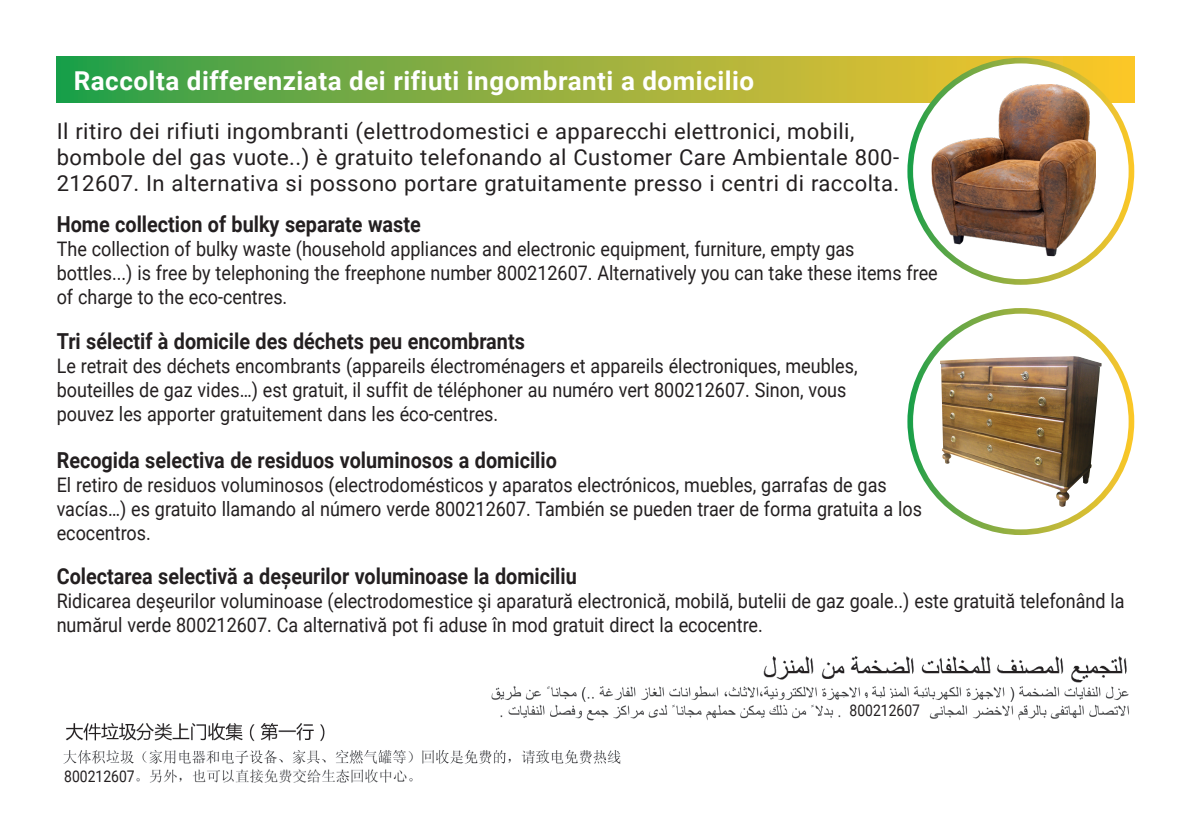
<style>
.page{position:relative;width:1191px;height:840px;background:#fff}
.page>*{position:absolute;margin:0;border:0;box-sizing:border-box;transform-origin:0 0}
.t1{font:700 26px "Roboto";letter-spacing:.02em;color:#fff}
.Normale{font:22px/26.4px "Roboto";letter-spacing:.02em;color:#231f20}
.Normale-2{font:700 22px "Roboto";color:#231f20;scale:.9 1}
.Normale-3{font:20px/24px "Roboto";color:#231f20;scale:.9 1}
.Normale-4{font:16px "Roboto";color:#231f20;scale:.87 1}
</style>
<div class="page">
<img style="left:63px;top:750px;width:558px;height:14px">
<img style="left:136px;top:769px;width:277px;height:14px">
<img style="left:66px;top:723px;width:259px;height:19px">
<img style="left:491px;top:686px;width:638px;height:35px">
<div style="left:843px;top:697px;width:84px;height:19px;background:#fff"></div>
<img style="left:763px;top:656px;width:364px;height:27px">
<svg style="left:57px;top:57px;width:1077px;height:46px;background:#90af3e"></svg>
<div style="left:910px;top:61px;width:221px;height:221px;background:#fff;border-radius:50%"></div>
<img style="left:931px;top:84px;width:165px;height:172px">
<div style="left:907px;top:58px;width:227px;height:226px;border:6px solid #fff;border-radius:50%"></div>
<img style="left:940px;top:356px;width:161px;height:150px">
<div style="left:907px;top:308px;width:227px;height:226px;border:6px solid #fff;border-radius:50%"></div>
<p class="t1" style="left:74px;top:62px;width:682px">Raccolta differenziata dei rifiuti ingombranti a domicilio</p>
<p class="Normale" style="left:57px;top:117px;width:844px">Il ritiro dei rifiuti ingombranti (elettrodomestici e apparecchi elettronici, mobili, bombole del gas vuote..) è gratuito telefonando al Customer Care Ambientale 800-<br>212607. In alternativa si possono portare gratuitamente presso i centri di raccolta.</p>
<p class="Normale-2" style="left:57px;top:208px;width:406px">Home collection of bulky separate waste</p>
<p class="Normale-3" style="left:57px;top:235px;width:980px">The collection of bulky waste (household appliances and electronic equipment, furniture, empty gas<br>bottles...) is free by telephoning the freephone number 800212607. Alternatively you can take these items free of charge to the eco-centres.</p>
<p class="Normale-2" style="left:57px;top:325px;width:521px">Tri sélectif à domicile des déchets peu encombrants</p>
<p class="Normale-3" style="left:57px;top:352px;width:891px">Le retrait des déchets encombrants (appareils électroménagers et appareils électroniques, meubles, bouteilles de gaz vides…) est gratuit, il suffit de téléphoner au numéro vert 800212607. Sinon, vous pouvez les apporter gratuitement dans les éco-centres.</p>
<p class="Normale-2" style="left:57px;top:445px;width:557px">Recogida selectiva de residuos voluminosos a domicilio</p>
<p class="Normale-3" style="left:57px;top:472px;width:963px">El retiro de residuos voluminosos (electrodomésticos y aparatos electrónicos, muebles, garrafas de gas vacías…) es gratuito llamando al número verde 800212607. También se pueden traer de forma gratuita a los ecocentros.</p>
<p class="Normale-2" style="left:57px;top:560px;width:579px">Colectarea selectivă a deșeurilor voluminoase la domiciliu</p>
<p class="Normale-3" style="left:57px;top:588px;width:1188px">Ridicarea deşeurilor voluminoase (electrodomestice şi aparatură electronică, mobilă, butelii de gaz goale..) este gratuită telefonând la numărul verde 800212607. Ca alternativă pot fi aduse în mod gratuit direct la ecocentre.</p>
<p class="Normale-4" style="left:64px;top:764px;width:82px">800212607</p>
<p class="Normale-4" style="left:849px;top:698px;width:82px">800212607</p>
</div>
